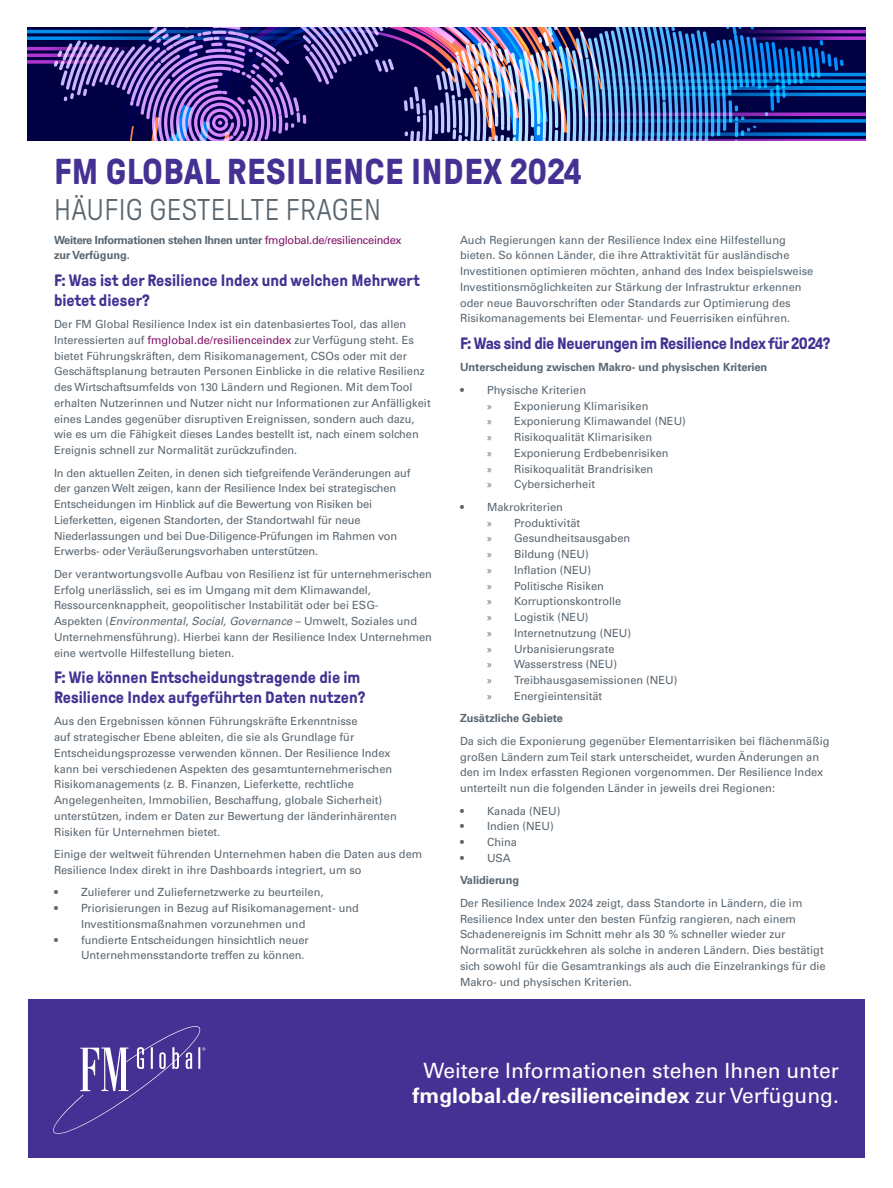
<style>
.page{position:relative;width:893px;height:1188px;background:#fff}
.page>*{position:absolute;margin:0;border:0;box-sizing:border-box;transform-origin:0 0}
.t1{font:700 36px "GT Pressura Pro";letter-spacing:.01em;color:#443193}
.t2{font:300 30px "GT Pressura Pro";letter-spacing:.01em;color:#5a6670}
.t3{font:21px/25.2px "Univers LT Std";color:#fff;text-align:center}
.t4{font:700 16.5px/19.8px "GT Pressura Pro";color:#443193}
.t5{font:700 16.5px "GT Pressura Pro";letter-spacing:-.02em;color:#443193}
.t6{font:11.25px/15.8px "Univers LT Std";color:#5a6670}
.t7{font:700 11.25px "Univers LT Std";color:#5a6670}
.t8{font:700 11.25px/15.8px "Univers LT Std";letter-spacing:-.025em;color:#5a6670}
.s1{font-weight:400;color:#811067}
.s2{color:#811067}
.s3{font-style:italic}
.s4{font-family:"Myriad Pro"}
.s5{font-weight:700}
</style>
<div class="page">
<img style="left:27px;top:27px;width:839px;height:113px">
<div style="left:28px;top:999px;width:836px;height:159px;background:#443193"></div>
<svg style="left:53px;top:1026px;width:152px;height:108px"></svg>
<h1 class="t1" style="left:54px;top:152px;width:529px">FM GLOBAL RESILIENCE INDEX 2024</h1>
<h2 class="t2" style="left:54px;top:194px;width:328px">HÄUFIG GESTELLTE FRAGEN</h2>
<p class="t8" style="left:54px;top:232px;width:349px">Weitere Informationen stehen Ihnen unter <span class="s1">fmglobal.de/resilienceindex </span>zur Verfügung.</p>
<h3 class="t4" style="left:54px;top:270px;width:367px">F: Was ist der Resilience Index und welchen Mehrwert bietet dieser?</h3>
<p class="t6" style="left:54px;top:316px;width:378px">Der FM Global Resilience Index ist ein datenbasiertes Tool, das allen Interessierten auf <span class="s2">fmglobal.de/resilienceindex</span> zur Verfügung steht. Es bietet Führungskräften, dem Risikomanagement, CSOs oder mit der Geschäftsplanung betrauten Personen Einblicke in die relative Resilienz des Wirtschaftsumfelds von 130 Ländern und Regionen. Mit dem Tool erhalten Nutzerinnen und Nutzer nicht nur Informationen zur Anfälligkeit eines Landes gegenüber disruptiven Ereignissen, sondern auch dazu, wie es um die Fähigkeit dieses Landes bestellt ist, nach einem solchen Ereignis schnell zur Normalität zurückzufinden.</p>
<p class="t6" style="left:54px;top:465px;width:358px">In den aktuellen Zeiten, in denen sich tiefgreifende Veränderungen auf der ganzen Welt zeigen, kann der Resilience Index bei strategischen Entscheidungen im Hinblick auf die Bewertung von Risiken bei Lieferketten, eigenen Standorten, der Standortwahl für neue Niederlassungen und bei Due-Diligence-Prüfungen im Rahmen von Erwerbs- oder Veräußerungsvorhaben unterstützen.</p>
<p class="t6" style="left:54px;top:566px;width:379px">Der verantwortungsvolle Aufbau von Resilienz ist für unternehmerischen Erfolg unerlässlich, sei es im Umgang mit dem Klimawandel, Ressourcenknappheit, geopolitischer Instabilität oder bei ESG-<br>Aspekten (<span class="s3">Environmental, Social, Governance</span> – Umwelt, Soziales und Unternehmensführung). Hierbei kann der Resilience Index Unternehmen eine wertvolle Hilfestellung bieten.</p>
<h3 class="t4" style="left:54px;top:668px;width:313px">F: Wie können Entscheidungstragende die im<br>Resilience Index aufgeführten Daten nutzen?</h3>
<p class="t6" style="left:54px;top:714px;width:344px">Aus den Ergebnissen können Führungskräfte Erkenntnisse<br>auf strategischer Ebene ableiten, die sie als Grundlage für Entscheidungsprozesse verwenden können. Der Resilience Index kann bei verschiedenen Aspekten des gesamtunternehmerischen Risikomanagements (z. B. Finanzen, Lieferkette, rechtliche Angelegenheiten, Immobilien, Beschaffung, globale Sicherheit) unterstützen, indem er Daten zur Bewertung der länderinhärenten Risiken für Unternehmen bietet.</p>
<p class="t6" style="left:54px;top:846px;width:370px">Einige der weltweit führenden Unternehmen haben die Daten aus dem<br>Resilience Index direkt in ihre Dashboards integriert, um so</p>
<p class="t6" style="left:54px;top:885px;width:271px">• Zulieferer und Zuliefernetzwerke zu beurteilen,</p>
<p class="t6" style="left:81px;top:900px;width:279px;text-indent:-27px">• Priorisierungen in Bezug auf Risikomanagement- und<br>Investitionsmaßnahmen vorzunehmen und</p>
<p class="t6" style="left:81px;top:932px;width:229px;text-indent:-27px">• fundierte Entscheidungen hinsichtlich neuer<br>Unternehmensstandorte treffen zu können.</p>
<p class="t6" style="left:460px;top:232px;width:355px">Auch Regierungen kann der Resilience Index eine Hilfestellung bieten. So können Länder, die ihre Attraktivität für ausländische Investitionen optimieren möchten, anhand des Index beispielsweise Investitionsmöglichkeiten zur Stärkung der Infrastruktur erkennen oder neue Bauvorschriften oder Standards zur Optimierung des Risikomanagements bei Elementar- und Feuerrisiken einführen.</p>
<h3 class="t5" style="left:460px;top:334px;width:372px">F: Was sind die Neuerungen im Resilience Index für 2024?</h3>
<p class="t7" style="left:460px;top:361px;width:309px">Unterscheidung zwischen Makro- und physischen Kriterien</p>
<p class="t6" style="left:487px;top:382px;width:200px;text-indent:-27px">• Physische Kriterien<br><span class="s4">»</span> Exponierung Klimarisiken<br><span class="s4">»</span> Exponierung Klimawandel (NEU) <span class="s4">»</span> Risikoqualität Klimarisiken<br><span class="s4">»</span> Exponierung Erdbebenrisiken<br><span class="s4">»</span> Risikoqualität Brandrisiken<br><span class="s4">»</span> Cybersicherheit</p>
<p class="t6" style="left:487px;top:499px;width:192px;text-indent:-27px">• Makrokriterien<br><span class="s4">»</span> Produktivität<br><span class="s4">»</span> Gesundheitsausgaben<br><span class="s4">»</span> Bildung (NEU)<br><span class="s4">»</span> Inflation (NEU)<br><span class="s4">»</span> Politische Risiken<br><span class="s4">»</span> Korruptionskontrolle<br><span class="s4">»</span> Logistik (NEU)<br><span class="s4">»</span> Internetnutzung (NEU)<br><span class="s4">»</span> Urbanisierungsrate<br><span class="s4">»</span> Wasserstress (NEU)<br><span class="s4">»</span> Treibhausgasemissionen (NEU) <span class="s4">»</span> Energieintensität</p>
<p class="t7" style="left:460px;top:712px;width:105px">Zusätzliche Gebiete</p>
<p class="t6" style="left:460px;top:733px;width:371px">Da sich die Exponierung gegenüber Elementarrisiken bei flächenmäßig großen Ländern zum Teil stark unterscheidet, wurden Änderungen an den im Index erfassten Regionen vorgenommen. Der Resilience Index unterteilt nun die folgenden Länder in jeweils drei Regionen:</p>
<p class="t6" style="left:460px;top:803px;width:102px">• Kanada (NEU)</p>
<p class="t6" style="left:460px;top:819px;width:95px">• Indien (NEU)</p>
<p class="t6" style="left:460px;top:834px;width:59px">• China</p>
<p class="t6" style="left:460px;top:850px;width:52px">• USA</p>
<p class="t7" style="left:460px;top:874px;width:61px">Validierung</p>
<p class="t6" style="left:460px;top:895px;width:367px">Der Resilience Index 2024 zeigt, dass Standorte in Ländern, die im Resilience Index unter den besten Fünfzig rangieren, nach einem Schadenereignis im Schnitt mehr als 30 % schneller wieder zur Normalität zurückkehren als solche in anderen Ländern. Dies bestätigt sich sowohl für die Gesamtrankings als auch die Einzelrankings für die Makro- und physischen Kriterien.</p>
<h3 class="t3" style="left:413px;top:1058px;width:428px">Weitere Informationen stehen Ihnen unter <span class="s5">fmglobal.de/resilienceindex</span> zur Verfügung.</h3>
</div>
